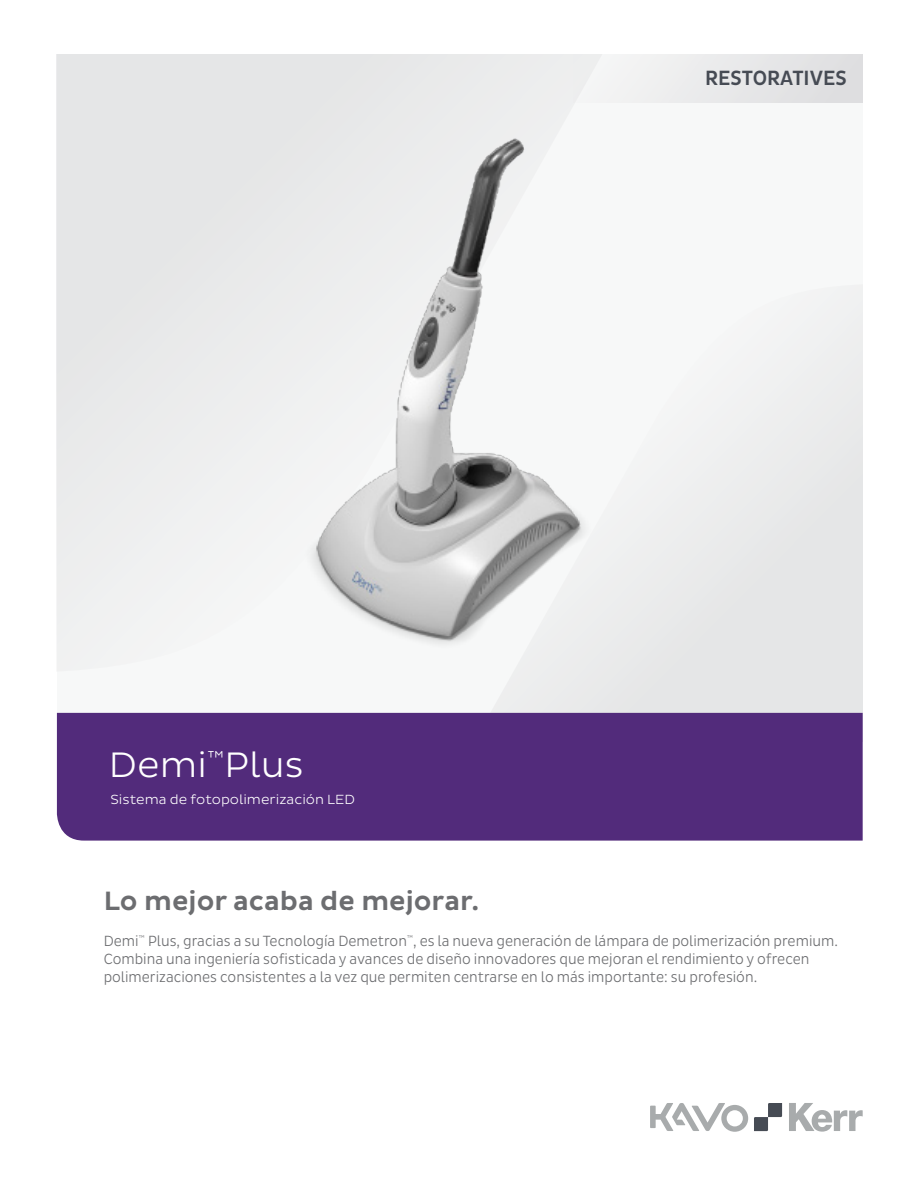
<style>
.page{position:relative;width:918px;height:1188px;background:#fff}
.page>*{position:absolute;margin:0;border:0;box-sizing:border-box;transform-origin:0 0}
.t1{font:300 36px "Pluto Sans";color:#fff}
.t2{font:500 27px "Pluto Sans";color:#6c6d70}
.t3{font:500 21px "Pluto Sans Cond";color:#464b54}
.t4{font:300 15px/18px "Pluto Sans Cond";color:#6c6d70}
.t5{font:300 13.5px "Pluto Sans";color:#fff}
</style>
<div class="page">
<svg style="left:789px;top:1103px;width:74px;height:29px"></svg>
<svg style="left:754px;top:1103px;width:28px;height:28px"></svg>
<svg style="left:650px;top:1103px;width:98px;height:29px"></svg>
<svg style="left:57px;top:54px;width:518px;height:618px;background:#e8e8e9"></svg>
<svg style="left:206px;top:284px;width:657px;height:429px;fill:#ebecec"></svg>
<div style="left:57px;top:713px;width:806px;height:128px;background:#522b7b"></div>
<div style="left:573px;top:54px;width:290px;height:49px;background:#e5e5e7"></div>
<img style="left:68px;top:108px;width:641px;height:551px">
<p class="t1" style="left:109px;top:744px;width:196px">Demi<sup>™</sup>Plus</p>
<p class="t5" style="left:110px;top:792px;width:246px">Sistema de fotopolimerización LED</p>
<p class="t3" style="left:705px;top:66px;width:143px">RESTORATIVES</p>
<p class="t2" style="left:104px;top:885px;width:377px">Lo mejor acaba de mejorar.</p>
<p class="t4" style="left:104px;top:932px;width:736px">Demi<sup>™</sup> Plus, gracias a su Tecnología Demetron<sup>™</sup>, es la nueva generación de lámpara de polimerización premium.<br>Combina una ingeniería sofisticada y avances de diseño innovadores que mejoran el rendimiento y ofrecen polimerizaciones consistentes a la vez que permiten centrarse en lo más importante: su profesión.</p>
</div>
